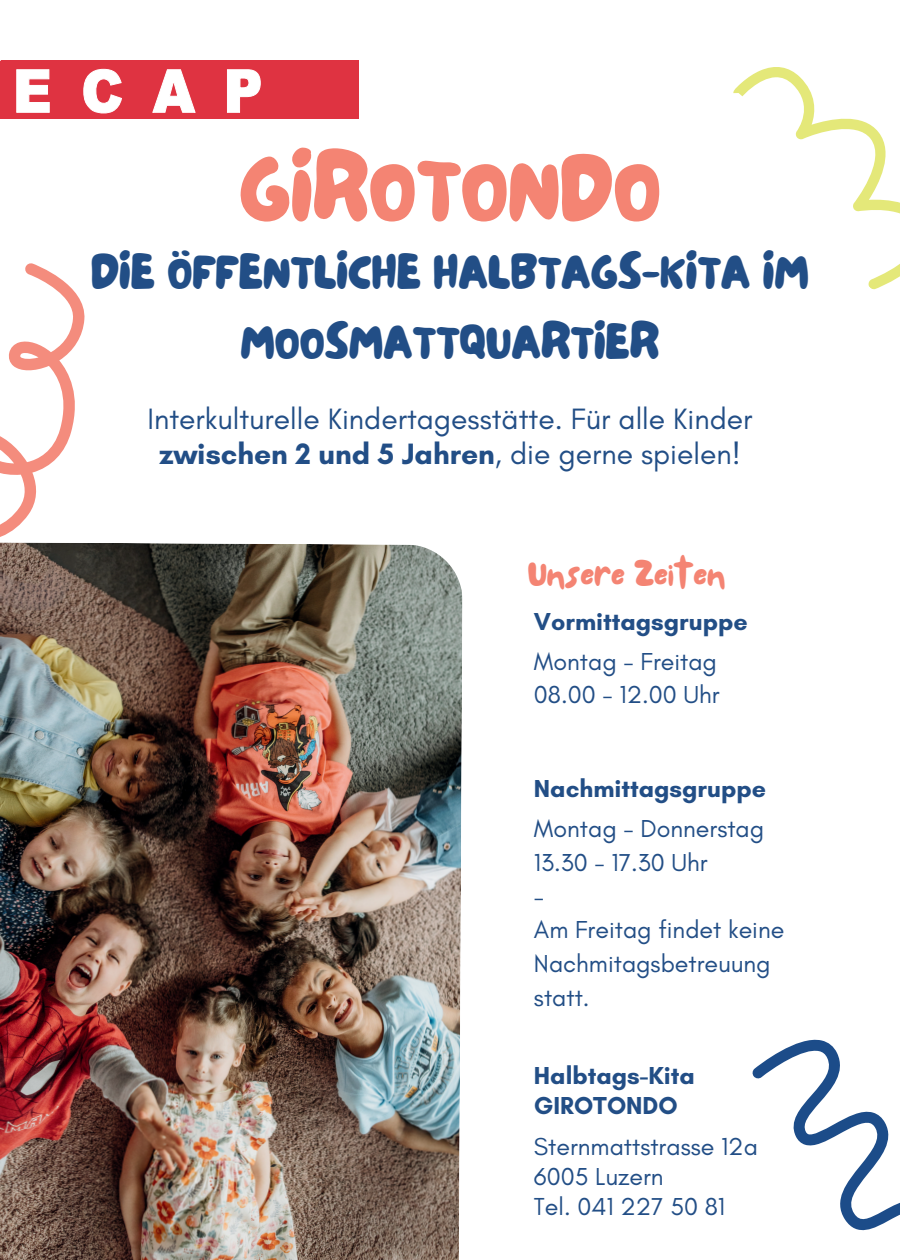
<style>
.page{position:relative;width:900px;height:1260px;background:#fff}
.page>*{position:absolute;margin:0;border:0;box-sizing:border-box;transform-origin:0 0}
.t1{font:95px "NF Lepetitcochon Regular";color:#f48473}
.t2{font:50px/69.5px "NF Lepetitcochon Regular";color:#224e86;text-align:center}
.t3{font:37.5px "NF Lepetitcochon Regular";color:#f48473}
.t4{font:30px/35.5px "Glacial Indifference";color:#224e86;text-align:center}
.t5{font:25px/33.8px "Glacial Indifference";color:#224e86}
.t6{font:700 25px/30px "Glacial Indifference";color:#224e86}
.s1{font-weight:700}
</style>
<div class="page">
<svg style="left:752px;top:1039px;width:148px;height:192px"></svg>
<svg style="left:0;top:263px;width:85px;height:274px"></svg>
<svg style="left:733px;top:67px;width:167px;height:223px"></svg>
<div style="left:1px;top:61px;width:358px;height:58px;background:#df3341"></div>
<svg style="left:0;top:61px;width:261px;height:58px"></svg>
<img style="left:0;top:542px;width:463px;height:718px">
<h1 class="t1" style="left:239px;top:123px;width:423px">GIROTONDO</h1>
<h2 class="t2" style="left:91px;top:241px;width:719px">DIE ÖFFENTLICHE HALBTAGS-KITA IM<br>MOOSMATTQUARTIER</h2>
<p class="t4" style="left:147px;top:401px;width:606px">Interkulturelle Kindertagesstätte. Für alle Kinder <span class="s1">zwischen 2 und 5 Jahren</span>, die gerne spielen!</p>
<h3 class="t3" style="left:528px;top:548px;width:199px">Unsere Zeiten</h3>
<p class="t6" style="left:534px;top:606px;width:215px">Vormittagsgruppe</p>
<p class="t5" style="left:534px;top:645px;width:187px">Montag - Freitag<br>08.00 - 12.00 Uhr</p>
<p class="t6" style="left:534px;top:773px;width:234px">Nachmittagsgruppe</p>
<p class="t5" style="left:534px;top:812px;width:252px">Montag - Donnerstag<br>13.30 - 17.30 Uhr<br>-<br>Am Freitag findet keine<br>Nachmitagsbetreuung statt.</p>
<p class="t6" style="left:534px;top:1060px;width:162px">Halbtags-Kita<br>GIROTONDO</p>
<p class="t5" style="left:534px;top:1132px;width:225px;line-height:30px">Sternmattstrasse 12a<br>6005 Luzern<br>Tel. 041 227 50 81</p>
</div>
